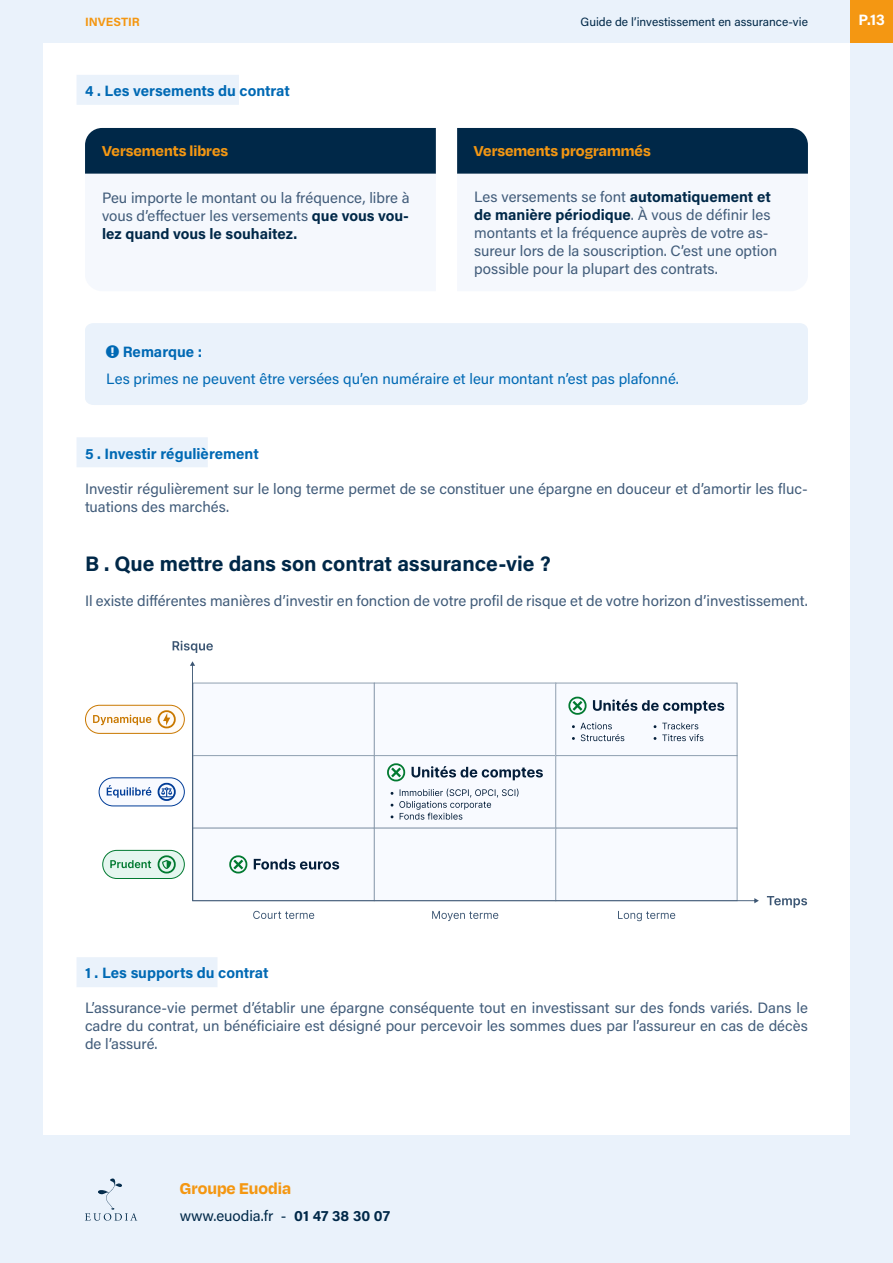
<style>
.page{position:relative;width:893px;height:1263px;background:#fff}
.page>*{position:absolute;margin:0;border:0;box-sizing:border-box;transform-origin:0 0}
.t1{font:700 21px "Acumin Pro";color:#002848}
.t2{font:700 18px "Degular";color:#f49712}
.t3{font:700 16.5px "Degular";color:#f49712}
.t4{font:15px/18px "Acumin Pro";color:#415c7a}
.t5{font:700 15px "Acumin Pro";color:#0069b4}
.t6{font:15px "Acumin Pro";color:#0069b4}
.t7{font:15px "Acumin Pro";color:#002848}
.t8{font:700 15px "Acumin Pro";color:#fff}
.t9{font:12px "Acumin Pro";color:#002848}
.t10{font:700 12px "Acumin Pro";color:#f49712}
.s1{font-weight:700;color:#002848}
.s2{font-weight:700}
</style>
<div class="page">
<div style="left:0;top:1135px;width:893px;height:128px;background:#eaf2fb"></div>
<div style="left:0;top:0;width:850px;height:43px;background:#eaf2fb"></div>
<svg style="left:85px;top:1178px;width:52px;height:43px"></svg>
<div style="left:850px;top:43px;width:43px;height:1092px;background:#eaf2fb"></div>
<div style="left:0;top:43px;width:43px;height:1092px;background:#eaf2fb"></div>
<div style="left:850px;top:0;width:43px;height:43px;background:#f49712"></div>
<div style="left:77px;top:75px;width:162px;height:30px;background:#eaf2fb"></div>
<div style="left:77px;top:437px;width:131px;height:30px;background:#eaf2fb"></div>
<div style="left:77px;top:957px;width:140px;height:30px;background:#eaf2fb"></div>
<div style="left:85px;top:128px;width:351px;height:46px;background:#002848"></div>
<div style="left:457px;top:128px;width:351px;height:46px;background:#002848"></div>
<div style="left:85px;top:323px;width:723px;height:82px;background:#eaf2fb"></div>
<div style="left:85px;top:705px;width:99px;height:28px;background:#fffbf8;border-radius:14px"></div>
<svg style="left:93px;top:715px;width:58px;height:10px"></svg>
<svg style="left:158px;top:710px;width:18px;height:18px"></svg>
<div style="left:85px;top:705px;width:100px;height:29px;border:1px solid #c97800;border-radius:14px"></div>
<div style="left:99px;top:778px;width:85px;height:28px;background:#f8faff;border-radius:14px"></div>
<svg style="left:107px;top:785px;width:44px;height:13px"></svg>
<svg style="left:158px;top:783px;width:18px;height:18px"></svg>
<div style="left:99px;top:777px;width:86px;height:29px;border:1px solid #003c97;border-radius:14px"></div>
<div style="left:103px;top:850px;width:81px;height:28px;background:#e5f6ef;border-radius:14px"></div>
<svg style="left:110px;top:860px;width:41px;height:8px"></svg>
<svg style="left:158px;top:855px;width:18px;height:18px"></svg>
<div style="left:102px;top:850px;width:83px;height:29px;border:1px solid #027a31;border-radius:14px"></div>
<svg style="left:253px;top:911px;width:61px;height:8px"></svg>
<svg style="left:432px;top:911px;width:66px;height:10px"></svg>
<svg style="left:618px;top:911px;width:57px;height:10px"></svg>
<svg style="left:173px;top:641px;width:40px;height:12px"></svg>
<svg style="left:190px;top:661px;width:569px;height:242px"></svg>
<svg style="left:767px;top:896px;width:40px;height:12px"></svg>
<svg style="left:106px;top:345px;width:13px;height:13px"></svg>
<p class="t10" style="left:85px;top:13px;width:56px">INVESTIR</p>
<p class="t5" style="left:85px;top:80px;width:206px">4 . Les versements du contrat</p>
<p class="t3" style="left:102px;top:141px;width:128px">Versements libres</p>
<p class="t4" style="left:102px;top:188px;width:309px;text-align:justify">Peu importe le montant ou la fréquence, libre à vous d’effectuer les versements <span class="s1">que vous vou&shy;lez quand vous le souhaitez.</span></p>
<p class="t9" style="left:581px;top:13px;width:229px">Guide de l’investissement en assurance-vie</p>
<p class="t8" style="left:859px;top:9px;width:28px">P.13</p>
<p class="t3" style="left:474px;top:141px;width:179px">Versements programmés</p>
<p class="t4" style="left:474px;top:187px;width:305px">Les versements se font <span class="s1">automatiquement et de manière périodique</span>. À vous de définir les montants et la fréquence auprès de votre as&shy;sureur lors de la souscription. C’est une option possible pour la plupart des contrats.</p>
<p class="t5" style="left:123px;top:341px;width:81px">Remarque :</p>
<p class="t6" style="left:106px;top:368px;width:574px">Les primes ne peuvent être versées qu’en numéraire et leur montant n’est pas plafonné.</p>
<p class="t5" style="left:85px;top:443px;width:175px">5 . Investir régulièrement</p>
<p class="t4" style="left:85px;top:479px;width:724px">Investir régulièrement sur le long terme permet de se constituer une épargne en douceur et d’amortir les fluc&shy;tuations des marchés.</p>
<h1 class="t1" style="left:85px;top:549px;width:467px">B . Que mettre dans son contrat assurance-vie ?</h1>
<p class="t4" style="left:85px;top:591px;width:724px">Il existe différentes manières d’investir en fonction de votre profil de risque et de votre horizon d’investissement.</p>
<p class="t5" style="left:85px;top:963px;width:185px">1 . Les supports du contrat</p>
<p class="t4" style="left:85px;top:999px;width:724px;text-align:justify">L’assurance-vie permet d’établir une épargne conséquente tout en investissant sur des fonds variés. Dans le cadre du contrat, un bénéficiaire est désigné pour percevoir les sommes dues par l’assureur en cas de décès de l’assuré.</p>
<p class="t2" style="left:180px;top:1177px;width:113px">Groupe Euodia</p>
<p class="t7" style="left:180px;top:1205px;width:212px">www.euodia.fr - <span class="s2">01 47 38 30 07</span></p>
</div>
